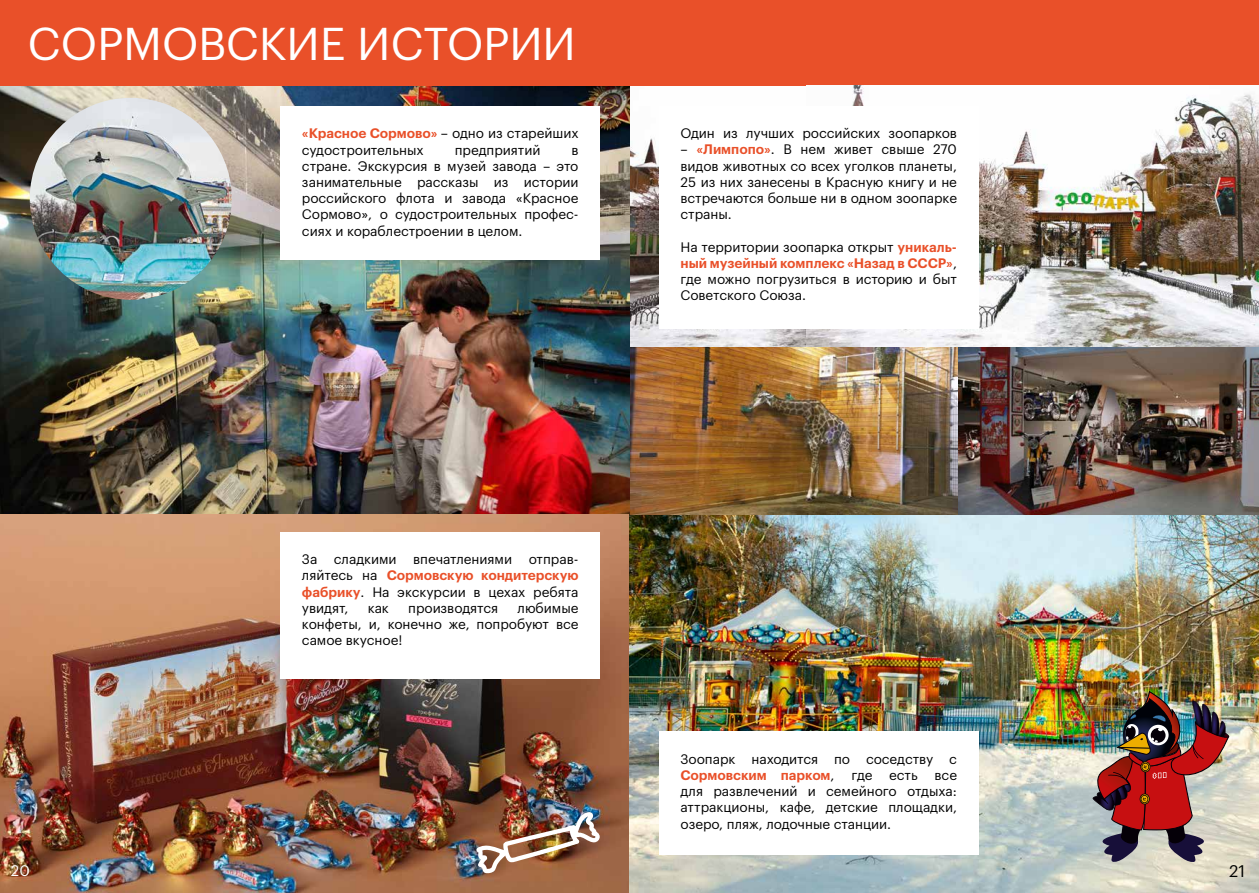
<style>
.page{position:relative;width:1259px;height:893px;background:#fff}
.page>*{position:absolute;margin:0;border:0;box-sizing:border-box;transform-origin:0 0}
.t1{font:45px "Graphik LCG";color:#fff}
.t2{font:16.5px "Graphik LCG";color:#000}
.t3{font:15px "Graphik LCG";color:#fff}
.t4{font:13.5px/16.2px "Graphik LCG";color:#000;text-align:justify}
.s1{font-weight:600;color:#e95029}
</style>
<div class="page">
<img style="left:629px;top:85px;width:177px;height:263px">
<img style="left:0;top:85px;width:629px;height:808px">
<div style="left:0;top:0;width:1259px;height:85px;background:#e95029"></div>
<img style="left:806px;top:85px;width:453px;height:263px">
<img style="left:629px;top:514px;width:630px;height:379px">
<img style="left:30px;top:98px;width:202px;height:202px;border-radius:101px">
<div style="left:659px;top:731px;width:319px;height:124px;background:#fff"></div>
<div style="left:281px;top:532px;width:319px;height:147px;background:#fff"></div>
<div style="left:281px;top:106px;width:319px;height:153px;background:#fff"></div>
<img style="left:957px;top:348px;width:302px;height:166px">
<img style="left:630px;top:348px;width:327px;height:166px">
<div style="left:659px;top:106px;width:319px;height:222px;background:#fff"></div>
<img style="left:1092px;top:691px;width:137px;height:171px">
<img style="left:476px;top:812px;width:124px;height:62px">
<h1 class="t1" style="left:28px;top:10px;width:550px">СОРМОВСКИЕ ИСТОРИИ</h1>
<p class="t4" style="left:302px;top:124px;width:278px"><span class="s1">«Красное Сормово»</span> – одно из старейших судостроительных</p>
<p class="t4" style="left:455px;top:140px;width:87px">предприятий</p>
<p class="t4" style="left:302px;top:140px;width:278px;text-indent:269px">в стране. Экскурсия в музей завода – это занимательные рассказы из истории российского флота и завода «Красное Сормово», о судостроительных профес&shy;сиях и кораблестроении в целом.</p>
<p class="t4" style="left:302px;top:550px;width:278px">За сладкими впечатлениями отправ&shy;ляйтесь на <span class="s1">Сормовскую кондитерскую фабрику</span>. На экскурсии в цехах ребята увидят,</p>
<p class="t4" style="left:302px;top:599px;width:278px;text-indent:215px">любимые конфеты, и, конечно же, попробуют все самое вкусное!</p>
<p class="t4" style="left:368px;top:599px;width:23px">как</p>
<p class="t4" style="left:408px;top:599px;width:92px">производятся</p>
<p class="t4" style="left:680px;top:124px;width:278px">Один из лучших российских зоопарков</p>
<p class="t4" style="left:680px;top:140px;width:278px">– <span class="s1">«Лимпопо»</span>. В нем живет свыше 270 видов животных со всех уголков планеты, 25 из них занесены в Красную книгу и не встречаются больше ни в одном зоопарке страны.</p>
<p class="t4" style="left:680px;top:238px;width:278px">На территории зоопарка открыт <span class="s1">уникаль&shy;ный музейный комплекс «Назад в СССР»</span>, где можно погрузиться в историю и быт Советского Союза.</p>
<p class="t4" style="left:680px;top:750px;width:278px">Зоопарк находится по соседству с <span class="s1">Сормовским парком</span>, где есть все для развлечений и семейного отдыха: аттракционы, кафе, детские площадки, озеро, пляж, лодочные станции.</p>
<p class="t3" style="left:11px;top:859px;width:20px">20</p>
<p class="t2" style="left:1229px;top:858px;width:18px">21</p>
</div>
